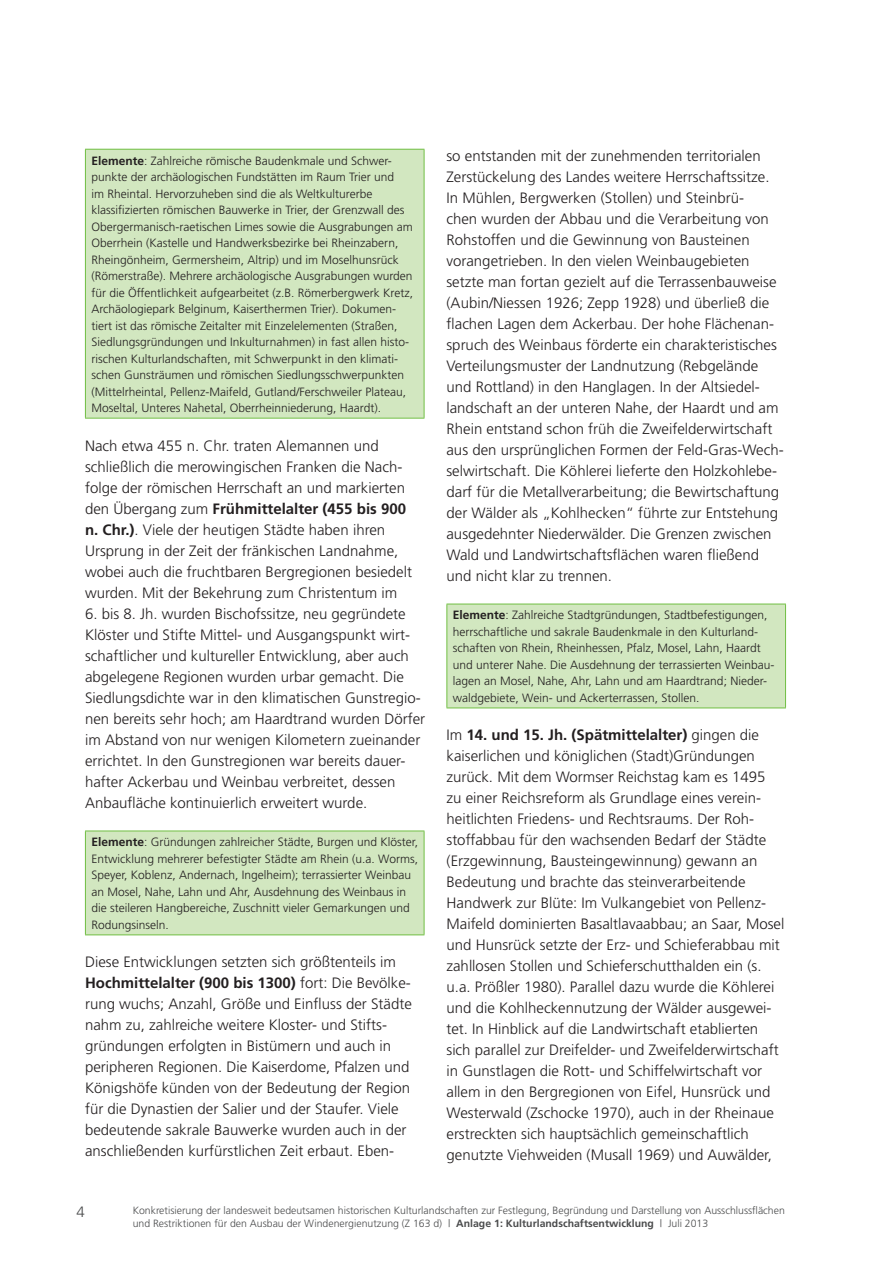
<style>
.page{position:relative;width:893px;height:1263px;background:#fff}
.page>*{position:absolute;margin:0;border:0;box-sizing:border-box;transform-origin:0 0}
.t1{font:300 15px/21px "Frutiger";color:#231f20}
.t2{font:300 15px "Frutiger";color:#4b4c4d}
.t3{font:300 12px/16.5px "Frutiger";color:#231f20}
.t4{font:300 10.5px/13.5px "Frutiger";color:#4b4c4d}
.s1{font-weight:700}
</style>
<div class="page">
<div style="left:85px;top:149px;width:339px;height:269px;background:#d2e7c0"></div>
<hr style="left:85px;top:149px;width:339px;height:1px;background:#71bf44">
<hr style="left:85px;top:150px;width:1px;height:268px;background:#71bf44">
<hr style="left:424px;top:150px;width:1px;height:268px;background:#71bf44">
<hr style="left:85px;top:418px;width:339px;height:1px;background:#71bf44">
<div style="left:85px;top:831px;width:339px;height:104px;background:#d2e7c0"></div>
<hr style="left:85px;top:830px;width:339px;height:1px;background:#71bf44">
<hr style="left:85px;top:831px;width:1px;height:103px;background:#71bf44">
<hr style="left:424px;top:831px;width:1px;height:103px;background:#71bf44">
<hr style="left:85px;top:934px;width:339px;height:1px;background:#71bf44">
<div style="left:447px;top:604px;width:338px;height:104px;background:#d2e7c0"></div>
<hr style="left:446px;top:604px;width:340px;height:1px;background:#71bf44">
<hr style="left:446px;top:604px;width:1px;height:103px;background:#71bf44">
<hr style="left:785px;top:604px;width:1px;height:103px;background:#71bf44">
<hr style="left:446px;top:707px;width:340px;height:1px;background:#71bf44">
<p class="t3" style="left:91px;top:152px;width:323px"><span class="s1">Elemente</span>: Zahlreiche römische Baudenkmale und Schwer&shy;punkte der archäologischen Fundstätten im Raum Trier und<br>im Rheintal. Hervorzuheben sind die als Weltkulturerbe klassifizierten römischen Bauwerke in Trier, der Grenzwall des Obergermanisch-raetischen Limes sowie die Ausgrabungen am Oberrhein (Kastelle und Handwerksbezirke bei Rheinzabern, Rheingönheim, Germersheim, Altrip) und im Moselhunsrück (Römerstraße). Mehrere archäologische Ausgrabungen wurden für die Öffentlichkeit aufgearbeitet (z.B. Römerbergwerk Kretz, Archäologiepark Belginum, Kaiserthermen Trier). Dokumen&shy;tiert ist das römische Zeitalter mit Einzelelementen (Straßen, Siedlungsgründungen und Inkulturnahmen) in fast allen histo&shy;rischen Kulturlandschaften, mit Schwerpunkt in den klimati&shy;schen Gunsträumen und römischen Siedlungsschwerpunkten (Mittelrheintal, Pellenz-Maifeld, Gutland/Ferschweiler Plateau, Moseltal, Unteres Nahetal, Oberrheinniederung, Haardt).</p>
<p class="t1" style="left:85px;top:435px;width:329px">Nach etwa 455 n. Chr. traten Alemannen und schließlich die merowingischen Franken die Nach&shy;folge der römischen Herrschaft an und markierten den Übergang zum <span class="s1">Frühmittelalter (455 bis 900 n. Chr.)</span>. Viele der heutigen Städte haben ihren Ursprung in der Zeit der fränkischen Landnahme, wobei auch die fruchtbaren Bergregionen besiedelt wurden. Mit der Bekehrung zum Christentum im</p>
<p class="t1" style="left:85px;top:603px;width:342px">6. bis 8. Jh. wurden Bischofssitze, neu gegründete Klöster und Stifte Mittel- und Ausgangspunkt wirt&shy;schaftlicher und kultureller Entwicklung, aber auch abgelegene Regionen wurden urbar gemacht. Die Siedlungsdichte war in den klimatischen Gunstregio&shy;nen bereits sehr hoch; am Haardtrand wurden Dörfer im Abstand von nur wenigen Kilometern zueinander errichtet. In den Gunstregionen war bereits dauer&shy;hafter Ackerbau und Weinbau verbreitet, dessen Anbaufläche kontinuierlich erweitert wurde.</p>
<p class="t3" style="left:91px;top:834px;width:328px"><span class="s1">Elemente</span>: Gründungen zahlreicher Städte, Burgen und Klöster, Entwicklung mehrerer befestigter Städte am Rhein (u.a. Worms, Speyer, Koblenz, Andernach, Ingelheim); terrassierter Weinbau an Mosel, Nahe, Lahn und Ahr, Ausdehnung des Weinbaus in die steileren Hangbereiche, Zuschnitt vieler Gemarkungen und Rodungsinseln.</p>
<p class="t1" style="left:85px;top:951px;width:328px">Diese Entwicklungen setzten sich größtenteils im <span class="s1">Hochmittelalter (900 bis 1300)</span> fort: Die Bevölke&shy;rung wuchs; Anzahl, Größe und Einfluss der Städte nahm zu, zahlreiche weitere Kloster- und Stifts&shy;gründungen erfolgten in Bistümern und auch in peripheren Regionen. Die Kaiserdome, Pfalzen und Königshöfe künden von der Bedeutung der Region für die Dynastien der Salier und der Staufer. Viele bedeutende sakrale Bauwerke wurden auch in der anschließenden kurfürstlichen Zeit erbaut. Eben-</p>
<p class="t1" style="left:446px;top:145px;width:339px">so entstanden mit der zunehmenden territorialen Zerstückelung des Landes weitere Herrschaftssitze.<br>In Mühlen, Bergwerken (Stollen) und Steinbrü-<br>chen wurden der Abbau und die Verarbeitung von Rohstoffen und die Gewinnung von Bausteinen vorangetrieben. In den vielen Weinbaugebieten setzte man fortan gezielt auf die Terrassenbauweise (Aubin/Niessen 1926; Zepp 1928) und überließ die flachen Lagen dem Ackerbau. Der hohe Flächenan&shy;spruch des Weinbaus förderte ein charakteristisches Verteilungsmuster der Landnutzung (Rebgelände und Rottland) in den Hanglagen. In der Altsiedel&shy;landschaft an der unteren Nahe, der Haardt und am Rhein entstand schon früh die Zweifelderwirtschaft aus den ursprünglichen Formen der Feld-Gras-Wech&shy;selwirtschaft. Die Köhlerei lieferte den Holzkohlebe&shy;darf für die Metallverarbeitung; die Bewirtschaftung der Wälder als „Kohlhecken“ führte zur Entstehung ausgedehnter Niederwälder. Die Grenzen zwischen Wald und Landwirtschaftsflächen waren fließend und nicht klar zu trennen.</p>
<p class="t3" style="left:453px;top:607px;width:323px"><span class="s1">Elemente</span>: Zahlreiche Stadtgründungen, Stadtbefestigungen, herrschaftliche und sakrale Baudenkmale in den Kulturland&shy;schaften von Rhein, Rheinhessen, Pfalz, Mosel, Lahn, Haardt und unterer Nahe. Die Ausdehnung der terrassierten Weinbau&shy;lagen an Mosel, Nahe, Ahr, Lahn und am Haardtrand; Nieder&shy;waldgebiete, Wein- und Ackerterrassen, Stollen.</p>
<p class="t1" style="left:446px;top:725px;width:339px">Im <span class="s1">14. und 15. Jh. (Spätmittelalter)</span> gingen die kaiserlichen und königlichen (Stadt)Gründungen zurück. Mit dem Wormser Reichstag kam es 1495<br>zu einer Reichsreform als Grundlage eines verein&shy;heitlichten Friedens- und Rechtsraums. Der Roh&shy;stoffabbau für den wachsenden Bedarf der Städte (Erzgewinnung, Bausteingewinnung) gewann an Bedeutung und brachte das steinverarbeitende Handwerk zur Blüte: Im Vulkangebiet von Pellenz-Maifeld dominierten Basaltlavaabbau; an Saar, Mosel und Hunsrück setzte der Erz- und Schieferabbau mit zahllosen Stollen und Schieferschutthalden ein (s. u.a. Prößler 1980). Parallel dazu wurde die Köhlerei und die Kohlheckennutzung der Wälder ausgewei&shy;tet. In Hinblick auf die Landwirtschaft etablierten sich parallel zur Dreifelder- und Zweifelderwirtschaft in Gunstlagen die Rott- und Schiffelwirtschaft vor allem in den Bergregionen von Eifel, Hunsrück und Westerwald (Zschocke 1970), auch in der Rheinaue erstreckten sich hauptsächlich gemeinschaftlich genutzte Viehweiden (Musall 1969) und Auwälder,</p>
<p class="t2" style="left:77px;top:1204px;width:10px">4</p>
<p class="t4" style="left:133px;top:1203px;width:654px">Konkretisierung der landesweit bedeutsamen historischen Kulturlandschaften zur Festlegung, Begründung und Darstellung von Ausschlussflächen und Restriktionen für den Ausbau der Windenergienutzung (Z 163 d) | <span class="s1">Anlage 1: Kulturlandschaftsentwicklung</span> | Juli 2013</p>
</div>
